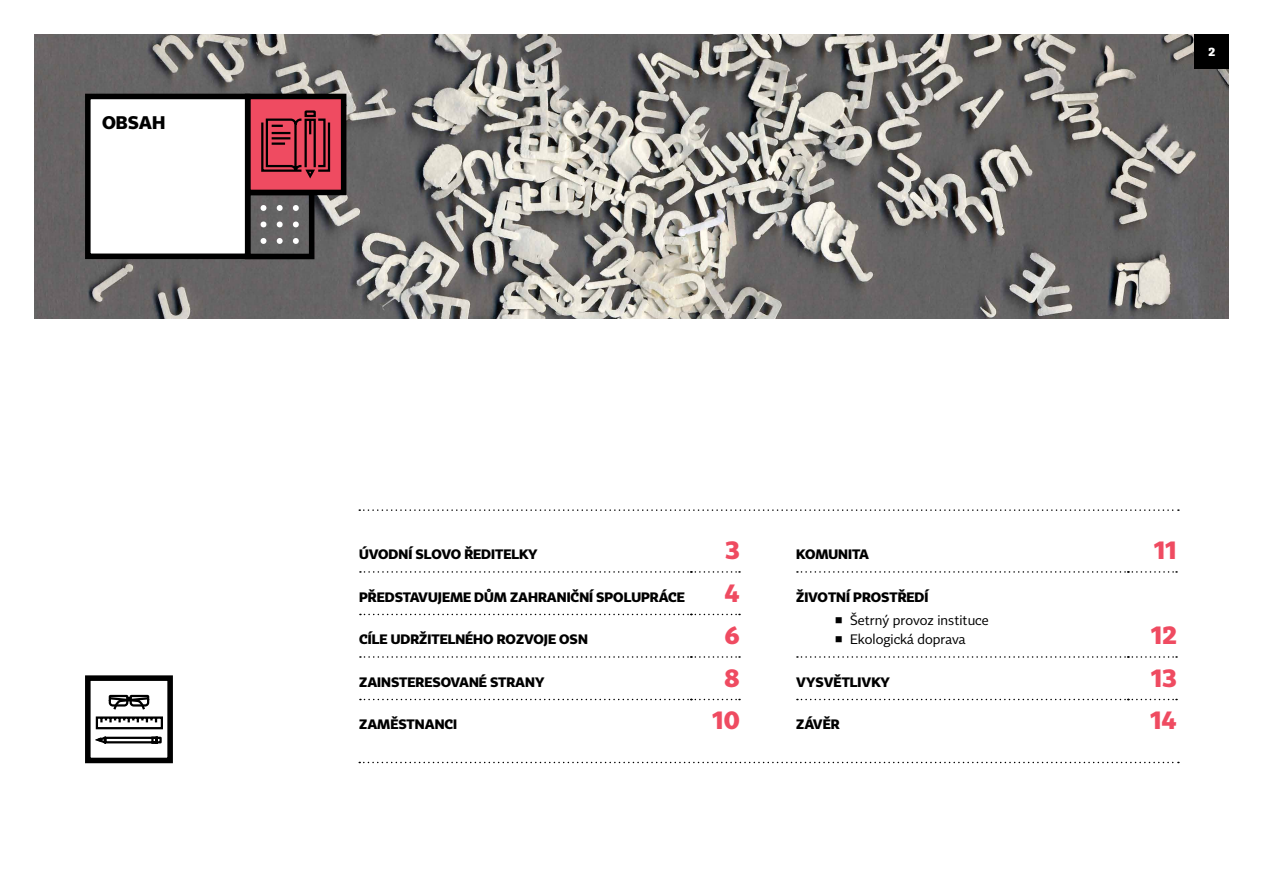
<style>
.page{position:relative;width:1263px;height:893px;background:#fff}
.page>*{position:absolute;margin:0;border:0;box-sizing:border-box;transform-origin:0 0}
.t1{font:700 25.5px "Tabac Sans";color:#ef4b61}
.t2{font:700 18px "Tabac Sans";color:#000}
.t3{font:700 13.5px "Tabac Sans";color:#000}
.t4{font:13.5px/19.2px "Tabac Sans";color:#000}
.t5{font:700 12px "Tabac Sans";color:#fff}
</style>
<div class="page">
<img style="left:34px;top:34px;width:1195px;height:285px">
<div style="left:1195px;top:34px;width:34px;height:34px;background:#000"></div>
<div style="left:245px;top:190px;width:69px;height:69px;border:6px solid #000"></div>
<div style="left:245px;top:94px;width:101px;height:101px;background:#ef4b61;border:6px solid #000"></div>
<div style="left:85px;top:94px;width:165px;height:165px;background:#fff;border:6px solid #000"></div>
<svg style="left:260px;top:238px;width:7px;height:6px"></svg>
<svg style="left:276px;top:238px;width:7px;height:6px"></svg>
<svg style="left:293px;top:238px;width:6px;height:6px"></svg>
<svg style="left:260px;top:221px;width:7px;height:7px"></svg>
<svg style="left:276px;top:221px;width:7px;height:7px"></svg>
<svg style="left:293px;top:221px;width:6px;height:7px"></svg>
<svg style="left:260px;top:205px;width:7px;height:6px"></svg>
<svg style="left:276px;top:205px;width:7px;height:6px"></svg>
<svg style="left:293px;top:205px;width:6px;height:6px"></svg>
<svg style="left:360px;top:571px;width:380px;height:2px"></svg>
<svg style="left:360px;top:614px;width:380px;height:1px"></svg>
<svg style="left:360px;top:656px;width:380px;height:2px"></svg>
<svg style="left:360px;top:699px;width:380px;height:1px"></svg>
<svg style="left:797px;top:571px;width:380px;height:2px"></svg>
<svg style="left:797px;top:656px;width:380px;height:2px"></svg>
<svg style="left:797px;top:699px;width:380px;height:1px"></svg>
<div style="left:85px;top:675px;width:88px;height:88px;border:6px solid #000"></div>
<svg style="left:359px;top:509px;width:820px;height:2px"></svg>
<svg style="left:359px;top:762px;width:820px;height:1px"></svg>
<svg style="left:261px;top:110px;width:70px;height:69px"></svg>
<svg style="left:91px;top:694px;width:72px;height:51px"></svg>
<h2 class="t2" style="left:102px;top:112px;width:65px">OBSAH</h2>
<p class="t5" style="left:1208px;top:44px;width:8px">2</p>
<p class="t3" style="left:359px;top:546px;width:180px">ÚVODNÍ SLOVO ŘEDITELKY</p>
<h1 class="t1" style="left:725px;top:534px;width:16px">3</h1>
<p class="t3" style="left:359px;top:588px;width:161px">PŘEDSTAVUJEME DŮM ZAH</p>
<p class="t3" style="left:538px;top:588px;width:69px">RANIČNÍ SPO</p>
<p class="t3" style="left:624px;top:588px;width:63px">LUPRÁCE</p>
<h1 class="t1" style="left:725px;top:577px;width:16px">4</h1>
<p class="t3" style="left:359px;top:631px;width:8px">CÍLE</p>
<p class="t3" style="left:391px;top:631px;width:45px">UDRŽITELN</p>
<p class="t3" style="left:465px;top:631px;width:123px">ÉHO ROZVOJE OSN</p>
<h1 class="t1" style="left:724px;top:619px;width:17px">6</h1>
<p class="t3" style="left:359px;top:673px;width:50px">ZAIN STERE</p>
<p class="t3" style="left:432px;top:673px;width:104px">SOVANÉ STRANY</p>
<h1 class="t1" style="left:724px;top:662px;width:17px">8</h1>
<p class="t3" style="left:359px;top:716px;width:84px">ZAMĚSTNANCI</p>
<h1 class="t1" style="left:712px;top:704px;width:29px">10</h1>
<p class="t3" style="left:796px;top:546px;width:30px">KOMUNIT</p>
<p class="t3" style="left:859px;top:546px;width:11px">A</p>
<h1 class="t1" style="left:1154px;top:534px;width:24px">11</h1>
<p class="t3" style="left:796px;top:588px;width:41px">ŽIVOTNÍ</p>
<p class="t3" style="left:853px;top:588px;width:77px">PROSTŘEDÍ</p>
<p class="t4" style="left:834px;top:611px;width:156px">◾ Šetrný provoz instituce ◾ Ekologická doprava</p>
<h1 class="t1" style="left:1151px;top:619px;width:27px">12</h1>
<p class="t3" style="left:796px;top:673px;width:95px">VYSVĚTLIVKY</p>
<h1 class="t1" style="left:1151px;top:662px;width:27px">13</h1>
<p class="t3" style="left:796px;top:716px;width:44px">ZÁVĚR</p>
<h1 class="t1" style="left:1150px;top:704px;width:28px">14</h1>
</div>
